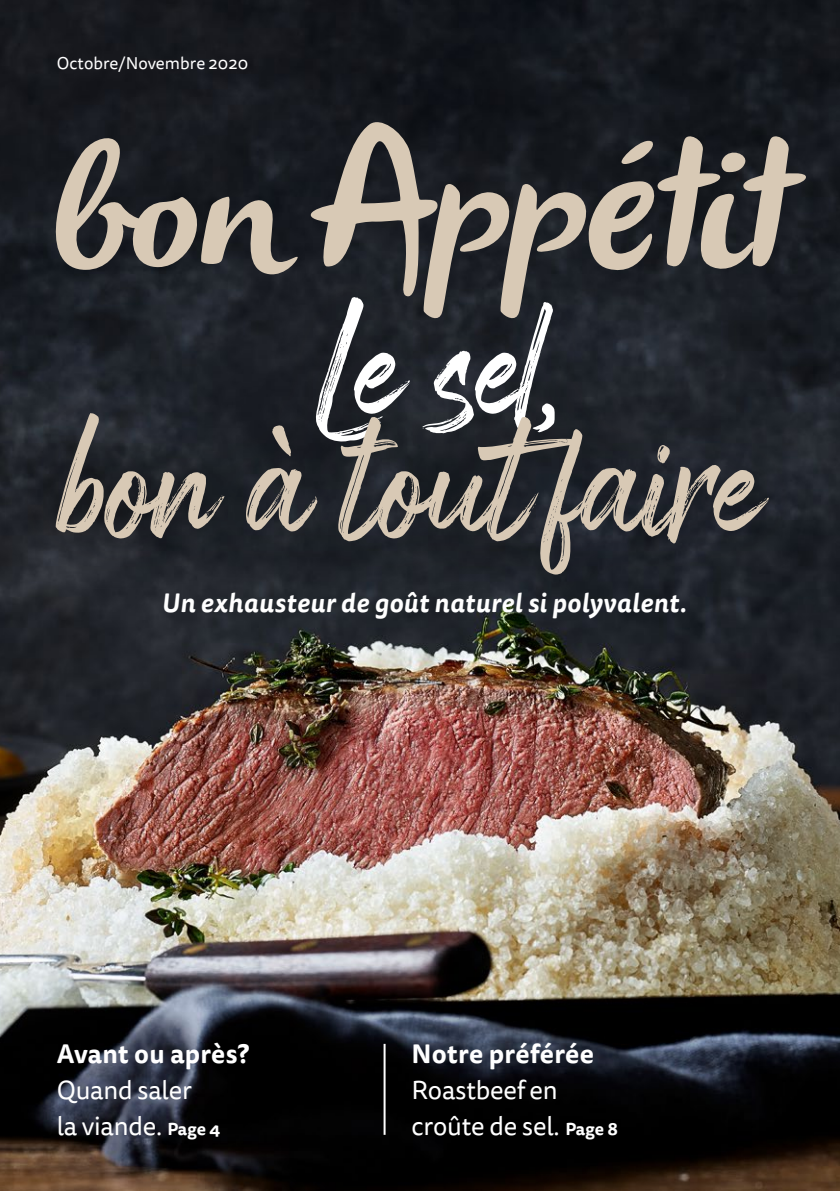
<style>
.page{position:relative;width:840px;height:1191px;background:#fff}
.page>*{position:absolute;margin:0;border:0;box-sizing:border-box;transform-origin:0 0}
.t1{font:italic 177px "Olivier";color:#d8c9b5}
.t2{font:147.6px "Arsilon";letter-spacing:-.025em;color:#d8c9b5;scale:.93 1}
.t3{font:147.6px "Arsilon";color:#fff;scale:.93 1}
.t4{font:26px/36px "Tisa Sans OT";letter-spacing:-.01em;color:#fff}
.t5{font:italic 700 26px "Tisa Sans OT";letter-spacing:.02em;color:#fff}
.t6{font:700 26px "Tisa Sans OT";letter-spacing:.01em;color:#fff}
.t7{font:17px "Tisa Sans OT";color:#fff}
.s1{font-size:171.6px}
.s2{font-size:210px}
.s3{font-weight:700;font-size:17px}
</style>
<div class="page">
<img style="left:0;top:0;width:839px;height:1191px">
<hr style="left:383px;top:1043px;width:2px;height:91px;background:#fff">
<div style="left:0;top:243px;width:818px;height:387px;background:#000;opacity:.4"></div>
<p class="t7" style="left:57px;top:53px;width:193px">Octobre/Novembre 2020</p>
<h1 class="t1" style="left:45px;top:109px;width:784px"><span class="s1">bon</span><span class="s2">A</span>ppétit</h1>
<h2 class="t3" style="left:316px;top:276px;width:266px">Le sel,</h2>
<h2 class="t2" style="left:62px;top:393px;width:755px">bon à tout faire</h2>
<p class="t5" style="left:162px;top:586px;width:526px">Un exhausteur de goût naturel si polyvalent.</p>
<p class="t6" style="left:57px;top:1037px;width:194px">Avant ou après?</p>
<p class="t4" style="left:57px;top:1073px;width:165px">Quand saler<br>la viande. <span class="s3">Page 4</span></p>
<p class="t6" style="left:411px;top:1037px;width:184px">Notre préférée</p>
<p class="t4" style="left:411px;top:1073px;width:208px">Roastbeef en croûte de sel. <span class="s3">Page 8</span></p>
</div>
